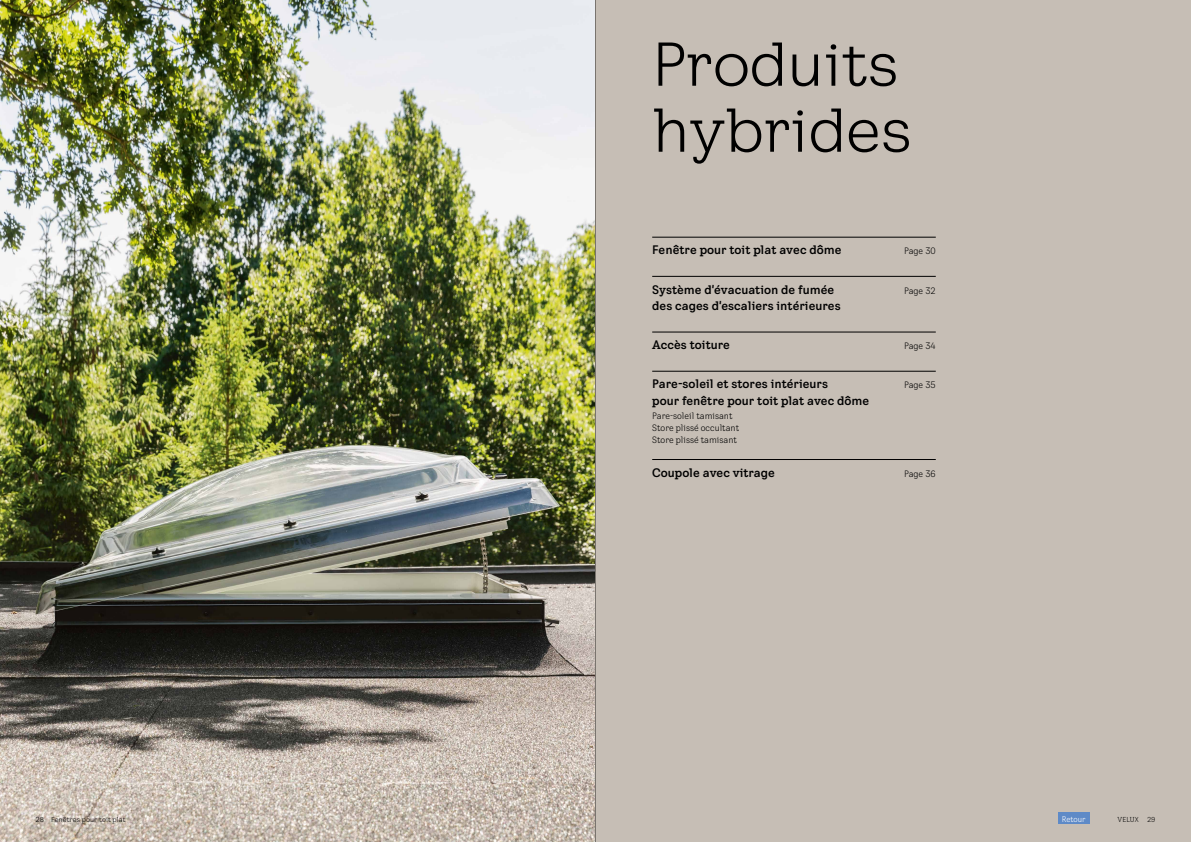
<style>
.page{position:relative;width:1191px;height:842px;background:#fff}
.page>*{position:absolute;margin:0;border:0;box-sizing:border-box;transform-origin:0 0}
.t1{font:60px/66px "VELUX Transform Headline";color:#000}
.t2{font:700 12px "VELUX Transform";color:#000}
.t3{font:condensed 9px/12px "VELUX Transform";color:#000}
.t4{font:condensed 8px "VELUX Transform";color:#fff}
.t5{font:7px "VELUX Transform";letter-spacing:.005em;color:#000}
</style>
<div class="page">
<img style="left:0;top:0;width:595px;height:842px">
<div style="left:595px;top:0;width:596px;height:842px;background:#c6beb5"></div>
<hr style="left:652px;top:237px;width:283px;height:1px;background:#000">
<hr style="left:652px;top:276px;width:283px;height:1px;background:#000">
<hr style="left:652px;top:332px;width:283px;height:1px;background:#000">
<hr style="left:652px;top:371px;width:283px;height:1px;background:#000">
<hr style="left:652px;top:459px;width:283px;height:1px;background:#000">
<hr style="left:595px;top:0;width:1px;height:842px;background:#9d9d9c">
<div style="left:1058px;top:812px;width:31px;height:12px;background:#5e8ac7"></div>
<h1 class="t1" style="left:652px;top:30px;width:261px">Produits hybrides</h1>
<p class="t2" style="left:652px;top:243px;width:191px">Fenêtre pour toit plat avec dôme</p>
<p class="t3" style="left:904px;top:245px;width:33px">Page 30</p>
<p class="t2" style="left:652px;top:282px;width:184px">Système d'évacuation de fumée</p>
<p class="t3" style="left:904px;top:284px;width:33px">Page 32</p>
<p class="t2" style="left:652px;top:298px;width:190px">des cages d'escaliers intérieures</p>
<p class="t2" style="left:652px;top:338px;width:79px">Accès toiture</p>
<p class="t3" style="left:904px;top:340px;width:33px">Page 34</p>
<p class="t2" style="left:652px;top:377px;width:177px">Pare-soleil et stores intérieurs</p>
<p class="t3" style="left:904px;top:379px;width:33px">Page 35</p>
<p class="t2" style="left:652px;top:393px;width:219px">pour fenêtre pour toit plat avec dôme</p>
<p class="t3" style="left:652px;top:410px;width:88px">Pare-soleil tamisant<br>Store plissé occultant<br>Store plissé tamisant</p>
<p class="t2" style="left:652px;top:465px;width:124px">Coupole avec vitrage</p>
<p class="t3" style="left:904px;top:467px;width:33px">Page 36</p>
<p class="t5" style="left:35px;top:815px;width:92px">28 Fenêtres pour toit plat</p>
<p class="t4" style="left:1061px;top:814px;width:25px">Retour</p>
<p class="t5" style="left:1117px;top:815px;width:39px">VELUX 29</p>
</div>
